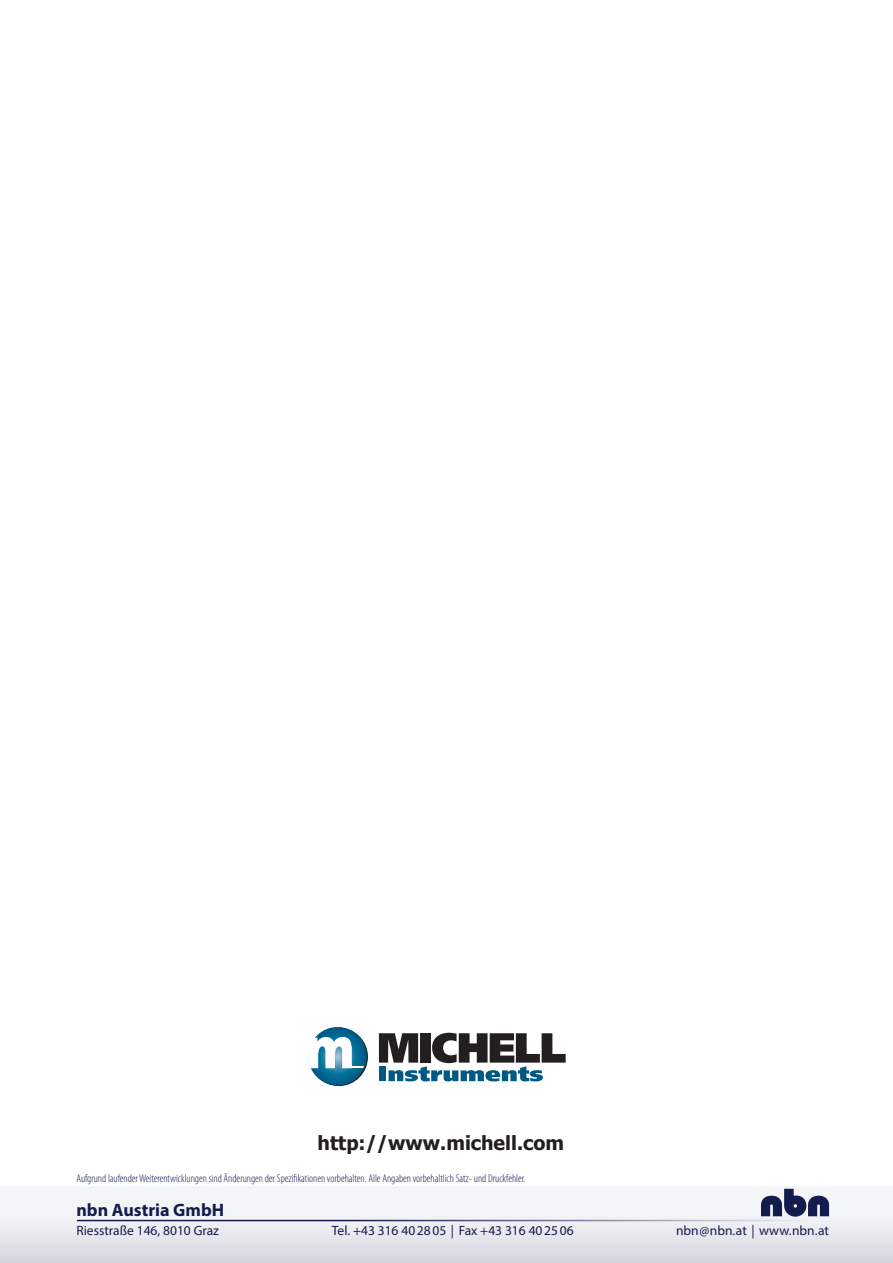
<style>
.page{position:relative;width:893px;height:1263px;background:#fff}
.page>*{position:absolute;margin:0;border:0;box-sizing:border-box;transform-origin:0 0}
.t1{font:700 19.5px "Tahoma";color:#231f20}
.t2{font:700 18px "Myriad Pro";color:#121c4d}
.t3{font:13.5px "Myriad Pro";color:#121c4d}
.t4{font:300 condensed 11.25px "Myriad Pro";color:#121c4d}
</style>
<div class="page">
<svg style="left:309px;top:1027px;width:59px;height:59px"></svg>
<svg style="left:308px;top:1027px;width:59px;height:58px"></svg>
<svg style="left:379px;top:1033px;width:187px;height:48px"></svg>
<svg style="left:308px;top:1037px;width:56px;height:31px"></svg>
<div style="left:0;top:1186px;width:893px;height:77px;background:linear-gradient(to bottom,#fcfcfd,#d9dae2)"></div>
<hr style="left:78px;top:1220px;width:750px;height:1px;background:#fff">
<svg style="left:761px;top:1189px;width:68px;height:27px"></svg>
<p class="t1" style="left:318px;top:1129px;width:248px">http://www.michell.com</p>
<p class="t4" style="left:76px;top:1172px;width:451px">Aufgrund laufender Weiterentwicklungen sind Änderungen der Spezifikationen vorbehalten. Alle Angaben vorbehaltlich Satz- und Druckfehler.</p>
<h2 class="t2" style="left:76px;top:1198px;width:149px">nbn Austria GmbH</h2>
<p class="t3" style="left:76px;top:1222px;width:144px">Riesstraße 146, 8010 Graz</p>
<p class="t3" style="left:332px;top:1222px;width:243px">Tel. +43 316 402805 | Fax +43 316 402506</p>
<p class="t3" style="left:676px;top:1222px;width:154px">nbn@nbn.at | www.nbn.at</p>
</div>
